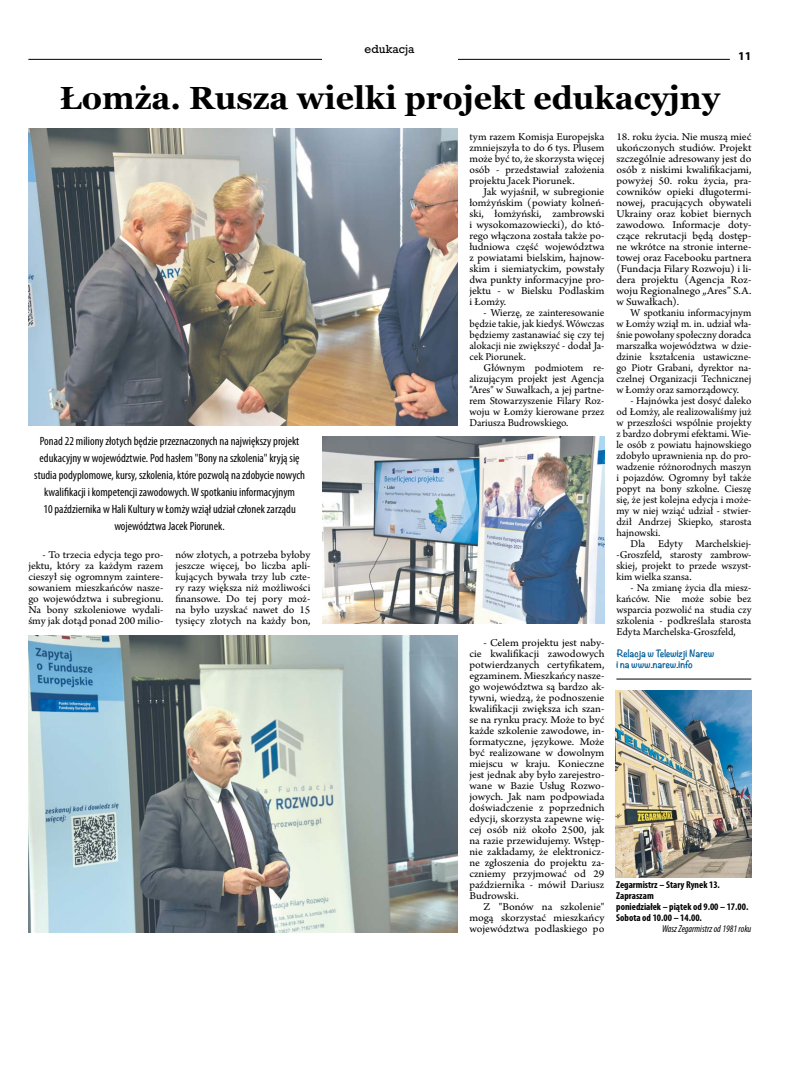
<style>
.page{position:relative;width:794px;height:1092px;background:#fff}
.page>*{position:absolute;margin:0;border:0;box-sizing:border-box;transform-origin:0 0}
.t1{font:700 32px "Georgia";color:#000}
.t2{font:condensed 12px/17px "Myriad Pro";color:#000;text-align:center}
.t3{font:700 12px "Myriad Pro";color:#000}
.t4{font:11px/11px "Arno Pro";color:#000;text-align:justify;scale:1.06 1}
.t5{font:11px/11px "Arno Pro";color:#000;text-align:justify}
.t6{font:11px/11px "Arno Pro";color:#000;text-align:justify;scale:1.04 1}
.t7{font:11px/11px "Arno Pro";color:#000;text-align:justify;scale:1.05 1}
.t8{font:11px "Rockwell";color:#000}
.t9{font:700 condensed 10px/11px "Myriad Pro";color:#000}
.t10{font:italic condensed 10px "Myriad Pro";color:#000;scale:.96 1}
.t11{font:700 9px/11px "Noteworthy";color:#005d98}
</style>
<div class="page">
<hr style="left:28px;top:59px;width:702px;height:1px;background:#000">
<div style="left:322px;top:45px;width:135px;height:17px;background:#fff"></div>
<img style="left:28px;top:129px;width:429px;height:297px">
<img style="left:29px;top:635px;width:428px;height:297px">
<img style="left:322px;top:436px;width:282px;height:187px">
<img style="left:616px;top:690px;width:135px;height:187px">
<hr style="left:616px;top:678px;width:135px;height:1px;background:#000">
<p class="t8" style="left:364px;top:43px;width:52px">edukacja</p>
<h1 class="t1" style="left:60px;top:74px;width:661px">Łomża. Rusza wielki projekt edukacyjny</h1>
<p class="t3" style="left:738px;top:48px;width:15px">11</p>
<p class="t2" style="left:34px;top:432px;width:272px">Ponad 22 miliony złotych będzie przeznaczonych na największy projekt edukacyjny w województwie. Pod hasłem "Bony na szkolenia" kryją się studia podyplomowe, kursy, szkolenia, które pozwolą na zdobycie nowych kwalifikacji i kompetencji zawodowych. W spotkaniu informacyjnym<br>10 października w Hali Kultury w Łomży wziął udział członek zarządu województwa Jacek Piorunek.</p>
<p class="t6" style="left:28px;top:549px;width:131px;text-indent:14px">- To trzecia edycja tego pro&shy;jektu, który za każdym razem cieszył się ogromnym zaintere&shy;sowaniem mieszkańców nasze&shy;go województwa i subregionu.<br>Na bony szkoleniowe wydali&shy;śmy jak dotąd ponad 200 milio-</p>
<p class="t6" style="left:175px;top:549px;width:132px">nów złotych, a potrzeba byłoby jeszcze więcej, bo liczba apli&shy;kujących bywała trzy lub czte&shy;ry razy większa niż możliwości finansowe. Do tej pory moż&shy;na było uzyskać nawet do 15 tysięcy złotych na każdy bon,</p>
<p class="t6" style="left:469px;top:131px;width:131px">tym razem Komisja Europejska zmniejszyła to do 6 tys. Plusem może być to, że skorzysta więcej osób - przedstawiał założenia projektu Jacek Piorunek.</p>
<p class="t7" style="left:469px;top:186px;width:130px;text-indent:14px">Jak wyjaśnił, w subregionie łomżyńskim (powiaty kolneń&shy;ski, łomżyński, zambrowski i wysokomazowiecki), do któ&shy;rego włączona została także po&shy;łudniowa część województwa z powiatami bielskim, hajnow&shy;skim i siemiatyckim, powstały dwa punkty informacyjne pro&shy;jektu - w Bielsku Podlaskim i Łomży.</p>
<p class="t5" style="left:469px;top:307px;width:136px;text-indent:14px">- Wierzę, ze zainteresowanie będzie takie, jak kiedyś. Wówczas będziemy zastanawiać się czy tej alokacji nie zwiększyć - dodał Ja&shy;cek Piorunek.</p>
<p class="t5" style="left:469px;top:362px;width:136px;text-indent:14px">Głównym podmiotem re&shy;alizującym projekt jest Agencja "Ares" w Suwałkach, a jej partne&shy;rem Stowarzyszenie Filary Roz&shy;woju w Łomży kierowane przez Dariusza Budrowskiego.</p>
<p class="t4" style="left:469px;top:637px;width:129px;text-indent:14px">- Celem projektu jest naby&shy;cie kwalifikacji zawodowych potwierdzanych certyfikatem, egzaminem. Mieszkańcy nasze&shy;go województwa są bardzo ak&shy;tywni, wiedzą, że podnoszenie kwalifikacji zwiększa ich szan&shy;se na rynku pracy. Może to być każde szkolenie zawodowe, in&shy;formatyczne, językowe. Może być realizowane w dowolnym miejscu w kraju. Konieczne jest jednak aby było zarejestro&shy;wane w Bazie Usług Rozwo&shy;jowych. Jak nam podpowiada doświadczenie z poprzednich edycji, skorzysta zapewne wię&shy;cej osób niż około 2500, jak na razie przewidujemy. Wstęp&shy;nie zakładamy, że elektronicz&shy;ne zgłoszenia do projektu za&shy;czniemy przyjmować od 29 października - mówił Dariusz Budrowski.</p>
<p class="t4" style="left:469px;top:901px;width:129px;text-indent:14px">Z "Bonów na szkolenie" mogą skorzystać mieszkańcy województwa podlaskiego po</p>
<p class="t4" style="left:616px;top:131px;width:129px">18. roku życia. Nie muszą mieć ukończonych studiów. Projekt szczególnie adresowany jest do osób z niskimi kwalifikacjami, powyżej 50. roku życia, pra&shy;cowników opieki długotermi&shy;nowej, pracujących obywateli Ukrainy oraz kobiet biernych zawodowo. Informacje doty&shy;czące rekrutacji będą dostęp&shy;ne wkrótce na stronie interne&shy;towej oraz Facebooku partnera (Fundacja Filary Rozwoju) i li&shy;dera projektu (Agencja Roz&shy;woju Regionalnego „Ares” S.A. w Suwałkach).</p>
<p class="t5" style="left:616px;top:307px;width:136px;text-indent:14px">W spotkaniu informacyjnym w Łomży wziął m. in. udział wła&shy;śnie powołany społeczny doradca marszałka województwa w dzie&shy;dzinie kształcenia ustawiczne&shy;go Piotr Grabani, dyrektor na&shy;czelnej Organizacji Technicznej w Łomży oraz samorządowcy.</p>
<p class="t5" style="left:616px;top:395px;width:137px;text-indent:14px">- Hajnówka jest dosyć daleko od Łomży, ale realizowaliśmy już w przeszłości wspólnie projekty z bardzo dobrymi efektami. Wie&shy;le osób z powiatu hajnowskiego zdobyło uprawnienia np. do pro&shy;wadzenie różnorodnych maszyn i pojazdów. Ogromny był także popyt na bony szkolne. Cieszę się, że jest kolejna edycja i może&shy;my w niej wziąć udział - stwier&shy;dził Andrzej Skiepko, starosta hajnowski.</p>
<p class="t5" style="left:616px;top:538px;width:136px;text-indent:14px">Dla Edyty Marchelskiej--Groszfeld, starosty zambrow&shy;skiej, projekt to przede wszyst&shy;kim wielka szansa.</p>
<p class="t5" style="left:616px;top:582px;width:137px;text-indent:14px">- Na zmianę życia dla miesz&shy;kańców. Nie może sobie bez wsparcia pozwolić na studia czy szkolenia - podkreślała starosta Edyta Marchelska-Groszfeld,</p>
<p class="t11" style="left:616px;top:647px;width:99px">Relacja w Telewizji Narew i na www.narew.info</p>
<p class="t9" style="left:616px;top:879px;width:134px">Zegarmistrz – Stary Rynek 13.<br>Zapraszam<br>poniedziałek – piątek od 9.00 – 17.00.<br>Sobota od 10.00 – 14.00.</p>
<p class="t10" style="left:662px;top:922px;width:94px">Wasz Zegarmistrz od 1981 roku</p>
</div>
